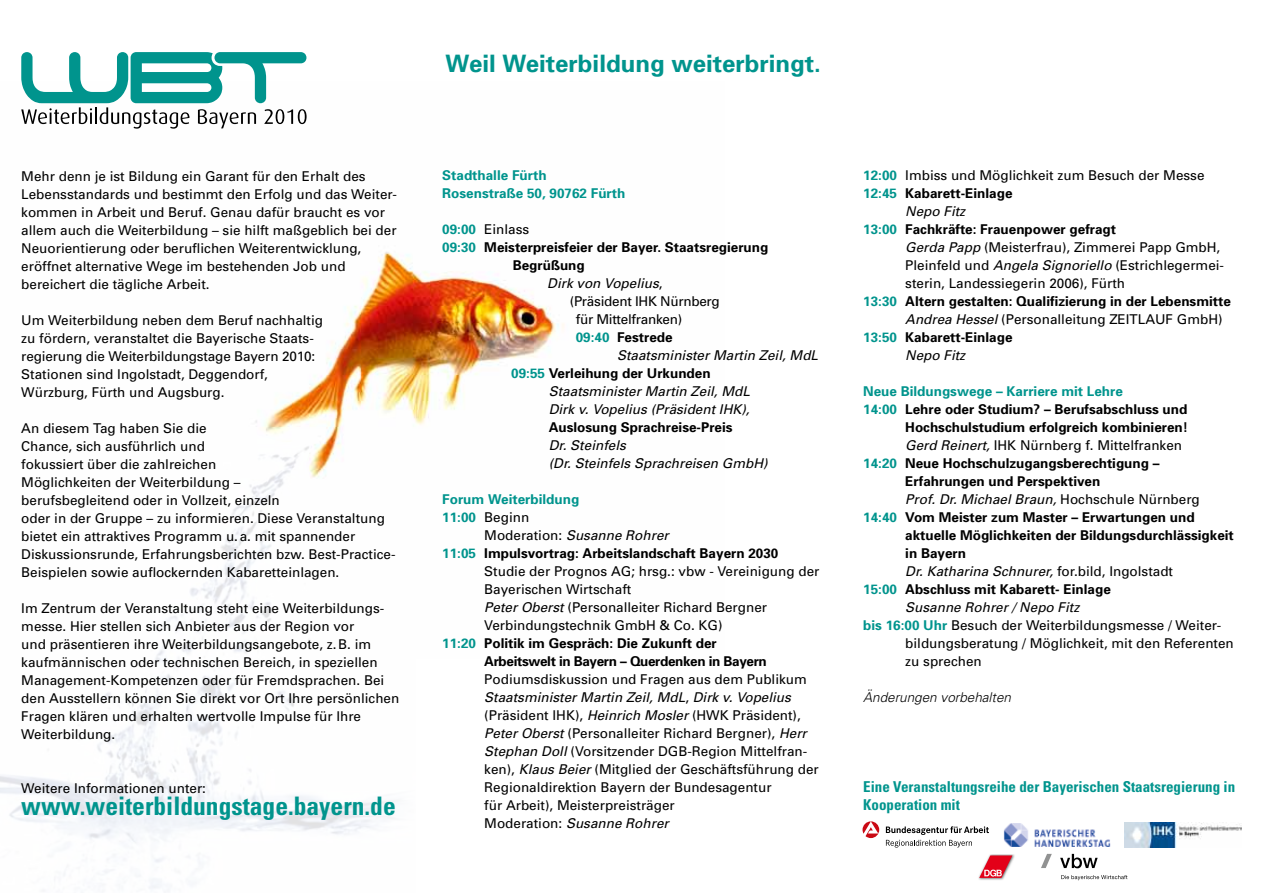
<style>
.page{position:relative;width:1263px;height:893px;background:#fff}
.page>*{position:absolute;margin:0;border:0;box-sizing:border-box;transform-origin:0 0}
.t1{font:700 condensed 25.5px "Univers";color:#00948d}
.t2{font:700 24px "Univers";color:#00948d}
.t3{font:700 condensed 15px/18px "Univers";color:#00948d}
.t4{font:13.5px/18px "Univers";color:#000}
.t5{font:700 13.5px "Univers";color:#000}
.t6{font:italic 13.5px/18px "Univers";color:#000}
.t7{font:700 13.5px/18px "Univers";color:#00948d}
.t8{font:13.5px "Univers";letter-spacing:-.02em;color:#000}
.t9{font:700 13.5px "Univers";letter-spacing:-.025em;color:#000}
.t10{font:italic 300 13.5px "Univers";color:#000}
.s1{font-weight:700;color:#00948d}
.s2{color:#00948d}
.s3{font-style:normal}
.s4{font-weight:400;color:#000}
.s5{font-style:italic}
</style>
<div class="page">
<img style="left:281px;top:252px;width:283px;height:172px">
<svg style="left:21px;top:52px;width:286px;height:77px"></svg>
<img style="left:1125px;top:822px;width:117px;height:26px">
<svg style="left:1041px;top:854px;width:11px;height:14px"></svg>
<svg style="left:1060px;top:854px;width:38px;height:14px"></svg>
<svg style="left:1061px;top:875px;width:66px;height:5px"></svg>
<img style="left:978px;top:855px;width:37px;height:25px">
<svg style="left:979px;top:855px;width:33px;height:23px"></svg>
<svg style="left:0;top:408px;width:422px;height:481px"></svg>
<img style="left:1003px;top:823px;width:108px;height:24px">
<svg style="left:886px;top:826px;width:103px;height:22px"></svg>
<svg style="left:862px;top:821px;width:17px;height:17px"></svg>
<p class="t4" style="left:21px;top:167px;width:377px">Mehr denn je ist Bildung ein Garant für den Erhalt des Lebensstandards und bestimmt den Erfolg und das Weiter&shy;kommen in Arbeit und Beruf. Genau dafür braucht es vor allem auch die Weiterbildung – sie hilft maßgeblich bei der Neuorientierung oder beruflichen Weiterentwicklung, eröffnet alternative Wege im bestehenden Job und bereichert die tägliche Arbeit.</p>
<p class="t4" style="left:21px;top:311px;width:303px">Um Weiterbildung neben dem Beruf nachhaltig zu fördern, veranstaltet die Bayerische Staats&shy;regierung die Weiterbildungstage Bayern 2010:<br>Stationen sind Ingolstadt, Deggendorf, Würzburg, Fürth und Augsburg.</p>
<p class="t4" style="left:21px;top:419px;width:376px">An diesem Tag haben Sie die<br>Chance, sich ausführlich und<br>fokussiert über die zahlreichen<br>Möglichkeiten der Weiterbildung –<br>berufsbegleitend oder in Vollzeit, einzeln<br>oder in der Gruppe – zu informieren. Diese Veranstaltung bietet ein attraktives Programm u.a. mit spannender Diskussionsrunde, Erfahrungsberichten bzw. Best-Practice-Beispielen sowie auflockernden Kabaretteinlagen.</p>
<p class="t4" style="left:21px;top:599px;width:380px">Im Zentrum der Veranstaltung steht eine Weiterbildungs&shy;messe. Hier stellen sich Anbieter aus der Region vor<br>und präsentieren ihre Weiterbildungsangebote, z.B. im kaufmännischen oder technischen Bereich, in speziellen Management-Kompetenzen oder für Fremdsprachen. Bei den Ausstellern können Sie direkt vor Ort Ihre persönlichen Fragen klären und erhalten wertvolle Impulse für Ihre Weiterbildung.</p>
<p class="t4" style="left:21px;top:779px;width:186px">Weitere Informationen unter:</p>
<h1 class="t1" style="left:21px;top:791px;width:376px">www.weiterbildungstage.bayern.de</h1>
<h2 class="t2" style="left:445px;top:48px;width:377px">Weil Weiterbildung weiterbringt.</h2>
<p class="t7" style="left:442px;top:165px;width:185px">Stadthalle Fürth<br>Rosenstraße 50, 90762 Fürth</p>
<p class="t4" style="left:442px;top:220px;width:89px"><span class="s1">09:00</span> Einlass</p>
<p class="t5" style="left:442px;top:238px;width:328px"><span class="s2">09:30</span> Meisterpreisfeier der Bayer. Staatsregierung</p>
<p class="t5" style="left:513px;top:256px;width:74px">Begrüßung</p>
<p class="t6" style="left:547px;top:274px;width:117px">Dirk von Vopelius<span class="s3">,</span></p>
<p class="t8" style="left:570px;top:293px;width:152px">(Präsident IHK Nürnberg</p>
<p class="t8" style="left:576px;top:311px;width:108px">für Mittelfranken)</p>
<p class="t5" style="left:576px;top:328px;width:98px"><span class="s2">09:40</span> Festrede</p>
<p class="t6" style="left:617px;top:346px;width:203px">Staatsminister Martin Zeil, MdL</p>
<p class="t5" style="left:511px;top:364px;width:201px"><span class="s2">09:55</span> Verleihung der Urkunden</p>
<p class="t6" style="left:549px;top:382px;width:203px">Staatsminister Martin Zeil, MdL</p>
<p class="t6" style="left:549px;top:400px;width:202px">Dirk v. Vopelius (Präsident IHK),</p>
<p class="t5" style="left:549px;top:418px;width:185px">Auslosung Sprachreise-Preis</p>
<p class="t6" style="left:549px;top:436px;width:220px">Dr. Steinfels<br>(Dr. Steinfels Sprachreisen GmbH)</p>
<p class="t7" style="left:442px;top:489px;width:139px">Forum Weiterbildung<br>11:00 <span class="s4">Beginn</span></p>
<p class="t6" style="left:484px;top:526px;width:186px"><span class="s3">Moderation:</span> Susanne Rohrer</p>
<p class="t5" style="left:442px;top:544px;width:338px"><span class="s2">11:05</span> Impulsvortrag: Arbeitslandschaft Bayern 2030</p>
<p class="t4" style="left:484px;top:562px;width:337px">Studie der Prognos AG; hrsg.: vbw - Vereinigung der</p>
<p class="t4" style="left:484px;top:580px;width:149px">Bayerischen Wirtschaft</p>
<p class="t4" style="left:484px;top:598px;width:284px"><span class="s5">Peter Oberst</span> (Personalleiter Richard Bergner</p>
<p class="t4" style="left:484px;top:616px;width:240px">Verbindungstechnik GmbH &amp; Co. KG)</p>
<p class="t5" style="left:442px;top:634px;width:276px"><span class="s2">11:20</span> Politik im Gespräch: Die Zukunft der</p>
<p class="t9" style="left:484px;top:652px;width:284px">Arbeitswelt in Bayern – Querdenken in Bayern</p>
<p class="t4" style="left:484px;top:670px;width:336px">Podiumsdiskussion und Fragen aus dem Publikum <span class="s5">Staatsminister Martin Zeil, MdL</span>, <span class="s5">Dirk v. Vopelius </span>(Präsident IHK), <span class="s5">Heinrich Mosler</span> (HWK Präsident), <span class="s5">Peter Oberst</span> (Personalleiter Richard Bergner), <span class="s5">Herr Stephan Doll</span> (Vorsitzender DGB-Region Mittelfran&shy;ken), <span class="s5">Klaus Beier</span> (Mitglied der Geschäftsführung der Regionaldirektion Bayern der Bundesagentur<br>für Arbeit), Meisterpreisträger<br>Moderation: <span class="s5">Susanne Rohrer</span></p>
<p class="t4" style="left:863px;top:166px;width:343px"><span class="s1">12:00</span> Imbiss und Möglichkeit zum Besuch der Messe</p>
<p class="t5" style="left:863px;top:184px;width:151px"><span class="s2">12:45</span> Kabarett-Einlage</p>
<p class="t6" style="left:905px;top:202px;width:62px">Nepo Fitz</p>
<p class="t5" style="left:863px;top:220px;width:254px"><span class="s2">13:00</span> Fachkräfte: Frauenpower gefragt</p>
<p class="t4" style="left:905px;top:238px;width:317px"><span class="s5">Gerda Papp</span> (Meisterfrau), Zimmerei Papp GmbH,</p>
<p class="t4" style="left:905px;top:256px;width:320px">Pleinfeld und <span class="s5">Angela Signoriello</span> (Estrichlegermei-</p>
<p class="t4" style="left:905px;top:274px;width:221px">sterin, Landessiegerin 2006), Fürth</p>
<p class="t5" style="left:863px;top:292px;width:369px"><span class="s2">13:30</span> Altern gestalten: Qualifizierung in der Lebensmitte</p>
<p class="t4" style="left:905px;top:310px;width:319px"><span class="s5">Andrea Hessel</span> (Personalleitung ZEITLAUF GmbH)</p>
<p class="t5" style="left:863px;top:328px;width:151px"><span class="s2">13:50</span> Kabarett-Einlage</p>
<p class="t6" style="left:905px;top:346px;width:62px">Nepo Fitz</p>
<p class="t7" style="left:863px;top:381px;width:261px">Neue Bildungswege – Karriere mit Lehre</p>
<p class="t5" style="left:863px;top:400px;width:326px"><span class="s2">14:00</span> Lehre oder Studium? – Berufsabschluss und</p>
<p class="t5" style="left:905px;top:418px;width:284px">Hochschulstudium erfolgreich kombinieren!</p>
<p class="t4" style="left:905px;top:436px;width:278px"><span class="s5">Gerd Reinert,</span> IHK Nürnberg f. Mittelfranken</p>
<p class="t5" style="left:863px;top:454px;width:298px"><span class="s2">14:20</span> Neue Hochschulzugangsberechtigung –</p>
<p class="t5" style="left:905px;top:472px;width:197px">Erfahrungen und Perspektiven</p>
<p class="t6" style="left:905px;top:490px;width:296px">Prof. Dr. Michael Braun, <span class="s3">Hochschule Nürnberg</span></p>
<p class="t5" style="left:863px;top:508px;width:333px"><span class="s2">14:40</span> Vom Meister zum Master – Erwartungen und</p>
<p class="t5" style="left:905px;top:526px;width:330px">aktuelle Möglichkeiten der Bildungsdurchlässigkeit</p>
<p class="t5" style="left:905px;top:544px;width:62px">in Bayern</p>
<p class="t6" style="left:905px;top:561px;width:269px">Dr. Katharina Schnurer, <span class="s3">for.bild, Ingolstadt</span></p>
<p class="t5" style="left:863px;top:580px;width:249px"><span class="s2">15:00</span> Abschluss mit Kabarett- Einlage</p>
<p class="t6" style="left:905px;top:597px;width:176px">Susanne Rohrer / Nepo Fitz</p>
<p class="t4" style="left:863px;top:615px;width:359px"><span class="s1">bis 16:00 Uhr</span> Besuch der Weiterbildungsmesse / Weiter-</p>
<p class="t4" style="left:905px;top:633px;width:330px">bildungsberatung / Möglichkeit, mit den Referenten</p>
<p class="t4" style="left:905px;top:651px;width:78px">zu sprechen</p>
<p class="t10" style="left:863px;top:689px;width:149px">Änderungen vorbehalten</p>
<p class="t3" style="left:863px;top:777px;width:373px">Eine Veranstaltungsreihe der Bayerischen Staatsregierung in<br>Kooperation mit</p>
</div>
